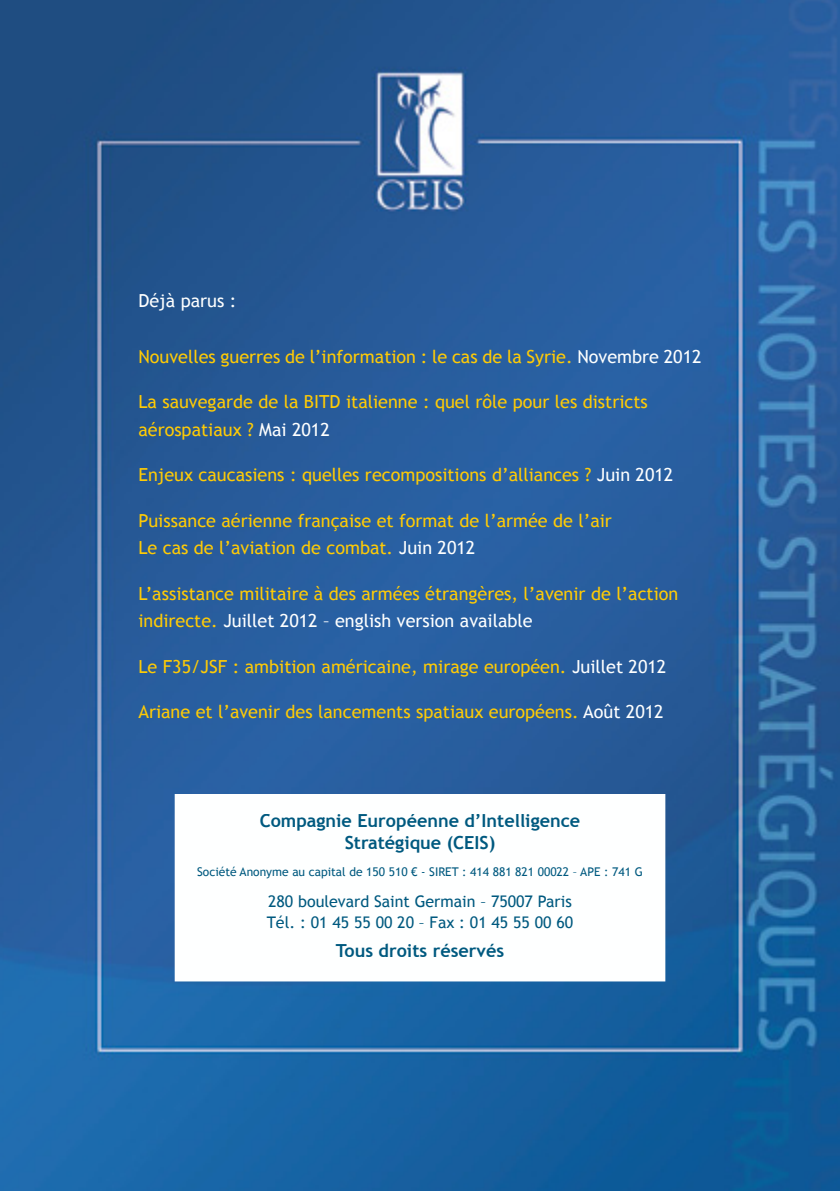
<style>
.page{position:relative;width:840px;height:1191px;background:#fff}
.page>*{position:absolute;margin:0;border:0;box-sizing:border-box;transform-origin:0 0}
.t1{font:18px/27.2px "Trebuchet MS";color:#ffcb05}
.t2{font:700 18px/21.6px "Trebuchet MS";color:#00597f;text-align:center}
.t3{font:18px "Trebuchet MS";color:#feffff}
.t4{font:16px/21.6px "Trebuchet MS";color:#00597f}
.t5{font:12px "Trebuchet MS";color:#00597f}
.s1{color:#feffff}
</style>
<div class="page">
<img style="left:0;top:0;width:839px;height:1191px">
<svg style="left:165px;top:784px;width:510px;height:207px"></svg>
<p class="t3" style="left:138px;top:290px;width:99px">Déjà parus :</p>
<p class="t1" style="left:138px;top:343px;width:564px">Nouvelles guerres de l’information : le cas de la Syrie. <span class="s1">Novembre 2012</span></p>
<p class="t1" style="left:138px;top:388px;width:510px">La sauvegarde de la BITD italienne : quel rôle pour les districts aérospatiaux ? <span class="s1">Mai 2012</span></p>
<p class="t1" style="left:138px;top:461px;width:536px">Enjeux caucasiens : quelles recompositions d’alliances ? <span class="s1">Juin 2012</span></p>
<p class="t1" style="left:138px;top:507px;width:475px">Puissance aérienne française et format de l’armée de l’air<br>Le cas de l’aviation de combat. <span class="s1">Juin 2012</span></p>
<p class="t1" style="left:138px;top:580px;width:541px">L’assistance militaire à des armées étrangères, l’avenir de l’action indirecte. <span class="s1">Juillet 2012 – english version available</span></p>
<p class="t1" style="left:138px;top:653px;width:529px">Le F35/JSF : ambition américaine, mirage européen. <span class="s1">Juillet 2012</span></p>
<p class="t1" style="left:138px;top:698px;width:526px">Ariane et l’avenir des lancements spatiaux européens. <span class="s1">Août 2012</span></p>
<p class="t2" style="left:259px;top:810px;width:322px">Compagnie Européenne d’Intelligence<br>Stratégique (CEIS)</p>
<p class="t5" style="left:197px;top:865px;width:447px">Société Anonyme au capital de 150 510 € - SIRET : 414 881 821 00022 – APE : 741 G</p>
<p class="t4" style="left:266px;top:890px;width:308px">280 boulevard Saint Germain – 75007 Paris<br>Tél. : 01 45 55 00 20 – Fax : 01 45 55 00 60</p>
<p class="t2" style="left:336px;top:940px;width:170px">Tous droits réservés</p>
</div>
